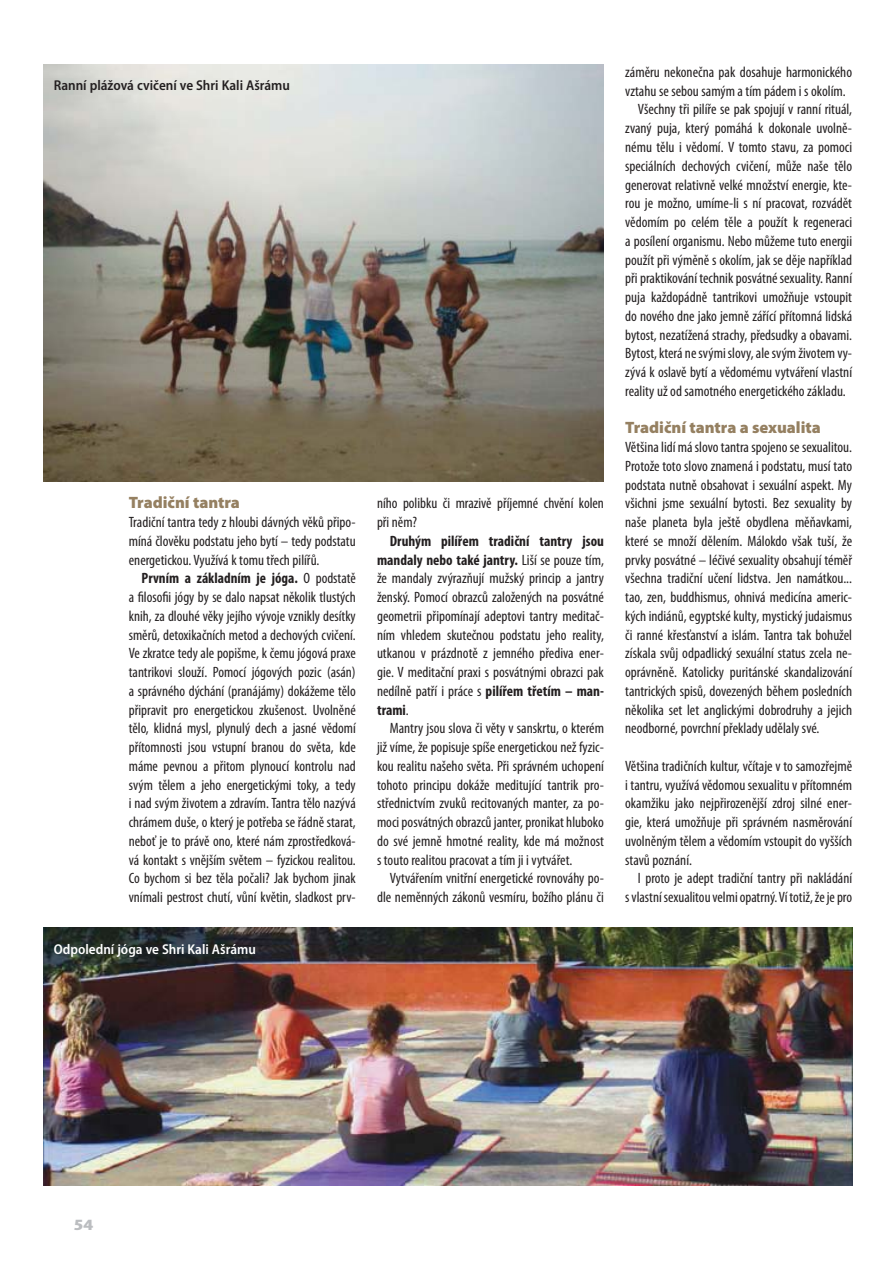
<style>
.page{position:relative;width:895px;height:1264px;background:#fff}
.page>*{position:absolute;margin:0;border:0;box-sizing:border-box;transform-origin:0 0}
.t1{font:900 16.5px "Myriad Pro";color:#958061}
.t2{font:900 condensed 15.75px "Myriad Pro";color:#bbbdc0;scale:1.4 1}
.t3{font:condensed 15px/18.8px "Myriad Pro";color:#231f20;text-align:justify}
.t4{font:600 semi-condensed 14.25px "Myriad Pro";color:#231f20}
.t5{font:600 semi-condensed 14.25px "Myriad Pro";color:#fff}
.s1{font-weight:700}
</style>
<div class="page">
<img style="left:44px;top:64px;width:560px;height:418px">
<img style="left:44px;top:927px;width:808px;height:259px">
<p class="t4" style="left:54px;top:80px;width:238px">Ranní plážová cvičení ve Shri Kali Ašrámu</p>
<p class="t1" style="left:129px;top:496px;width:113px">Tradiční tantra</p>
<p class="t3" style="left:129px;top:514px;width:228px">Tradiční tantra tedy z hloubi dávných věků připo&shy;míná člověku podstatu jeho bytí – tedy podstatu energetickou. Využívá k tomu třech pilířů.</p>
<p class="t3" style="left:129px;top:570px;width:228px;text-indent:13px"><span class="s1">Prvním a základním je jóga.</span> O pod statě a filosofii jógy by se dalo napsat několik tlustých knih, za dlouhé věky jejího vývoje vznikly desítky směrů, detoxikačních metod a dechových cvičení.<br>Ve zkratce tedy ale popišme, k čemu jógová praxe tantrikovi slouží. Pomocí jógových pozic (asán) a správného dýchání (pranájámy) dokážeme tělo připravit pro energetickou zkušenost. Uvolněné tělo, klidná mysl, plynulý dech a jasné vědomí přítomnosti jsou vstupní branou do světa, kde máme pevnou a přitom plynoucí kontrolu nad svým tělem a jeho energetickými toky, a tedy i nad svým životem a zdravím. Tantra tělo nazývá chrámem duše, o který je potřeba se řádně starat, neboť je to právě ono, které nám zprostředková&shy;vá kontakt s vnějším světem – fyzickou realitou.<br>Co bychom si bez těla počali? Jak bychom jinak vnímali pestrost chutí, vůní květin, sladkost prv-</p>
<p class="t5" style="left:54px;top:944px;width:203px">Odpolední jóga ve Shri Kali Ašrámu</p>
<p class="t3" style="left:377px;top:495px;width:228px">ního polibku či mrazivě příjemné chvění kolen při něm?</p>
<p class="t3" style="left:377px;top:533px;width:228px;text-indent:13px"><span class="s1">Druhým pilířem tradiční tantry jsou mandaly nebo také jantry.</span> Liší se pouze tím, že mandaly zvýrazňují mužský princip a jantry ženský. Pomocí obrazců založených na posvátné geometrii připomínají adeptovi tantry meditač&shy;ním vhledem skutečnou podstatu jeho reality, utkanou v prázdnotě z jemného přediva ener&shy;gie. V meditační praxi s posvátnými obrazci pak nedílně patří i práce s <span class="s1">pilířem třetím – man&shy;trami</span>.</p>
<p class="t3" style="left:377px;top:720px;width:228px;text-indent:13px">Mantry jsou slova či věty v sanskrtu, o kterém již víme, že popisuje spíše energetickou než fyzic&shy;kou realitu našeho světa. Při správném uchopení tohoto principu dokáže meditující tantrik pro&shy;střednictvím zvuků recitovaných manter, za po&shy;moci posvátných obrazců janter, pronikat hluboko do své jemně hmotné reality, kde má možnost s touto realitou pracovat a tím ji i vytvářet.</p>
<p class="t3" style="left:377px;top:870px;width:228px;text-align:right">Vy tvářením vnitřní energetické rovnováhy po&shy;dle neměnných zákonů vesmíru, božího plánu či</p>
<p class="t3" style="left:625px;top:64px;width:228px">záměru nekonečna pak dosahuje harmonického</p>
<p class="t3" style="left:625px;top:83px;width:222px">vztahu se sebou samým a tím pádem i s okolím.</p>
<p class="t3" style="left:638px;top:102px;width:216px">Všechny tři pilíře se pak spojují v ranní rituál,</p>
<p class="t3" style="left:625px;top:120px;width:228px">zvaný puja, který pomáhá k dokonale uvolně-</p>
<p class="t3" style="left:625px;top:139px;width:228px">nému tělu i vědomí. V tomto stavu, za pomoci</p>
<p class="t3" style="left:625px;top:158px;width:228px">speciálních dechových cvičení, může naše tělo</p>
<p class="t3" style="left:625px;top:177px;width:228px">generovat relativně velké množství energie, kte-</p>
<p class="t3" style="left:625px;top:195px;width:228px">rou je možno, umíme-li s ní pracovat, rozvádět</p>
<p class="t3" style="left:625px;top:214px;width:228px">vědomím po celém těle a použít k regeneraci</p>
<p class="t3" style="left:625px;top:233px;width:228px">a posílení organismu. Nebo můžeme tuto energii</p>
<p class="t3" style="left:625px;top:252px;width:228px">použít při výměně s okolím, jak se děje například</p>
<p class="t3" style="left:625px;top:270px;width:228px">při praktikování technik posvátné sexuality. Ranní</p>
<p class="t3" style="left:625px;top:289px;width:228px">puja každopádně tantrikovi umožňuje vstoupit</p>
<p class="t3" style="left:625px;top:308px;width:228px">do nového dne jako jemně zářící přítomná lidská</p>
<p class="t3" style="left:625px;top:327px;width:228px">bytost, nezatížená strachy, předsudky a obavami.</p>
<p class="t3" style="left:625px;top:345px;width:228px">Bytost, která ne svými slovy, ale svým životem vy-</p>
<p class="t3" style="left:625px;top:364px;width:228px">zývá k oslavě bytí a vědomému vytváření vlastní</p>
<p class="t3" style="left:625px;top:383px;width:222px">reality už od samotného energetického základu.</p>
<p class="t1" style="left:625px;top:421px;width:197px">Tradiční tantra a sexualita</p>
<p class="t3" style="left:625px;top:439px;width:228px">Většina lidí má slovo tantra spojeno se sexualitou.<br>Protože toto slovo znamená i podstatu, musí tato podstata nutně obsahovat i sexuální aspekt. My všichni jsme sexuální bytosti. Bez sexuality by naše planeta byla ještě obydlena měňavkami, které se množí dělením. Málokdo však tuší, že prvky posvátné – léčivé sexuality obsahují téměř všechna tradiční učení lidstva. Jen namátkou... tao, zen, buddhismus, ohnivá medicína americ&shy;kých indiánů, egyptské kulty, mystický judaismus či ranné křesťanství a islám. Tantra tak bohužel získala svůj odpadlický sexuální status zcela ne&shy;oprávněně. Katolicky puritánské skandalizování tantrických spisů, dovezených během posledních několika set let anglickými dobrodruhy a jejich neodborné, povrchní překlady udělaly své.</p>
<p class="t3" style="left:625px;top:758px;width:228px">Většina tradičních kultur, včítaje v to samozřejmě i tantru, využívá vědomou sexualitu v přítomném okamžiku jako nejpřirozenější zdroj silné ener&shy;gie, která umožňuje při správném nasměrování uvolněným tělem a vědomím vstoupit do vyšších stavů poznání.</p>
<p class="t3" style="left:625px;top:870px;width:228px;text-align:right">I proto je adept tradiční tantry při nakládání<br>s vlastní sexualitou velmi opatrný. Ví totiž, že je pro</p>
<p class="t2" style="left:74px;top:1219px;width:15px">54</p>
</div>
